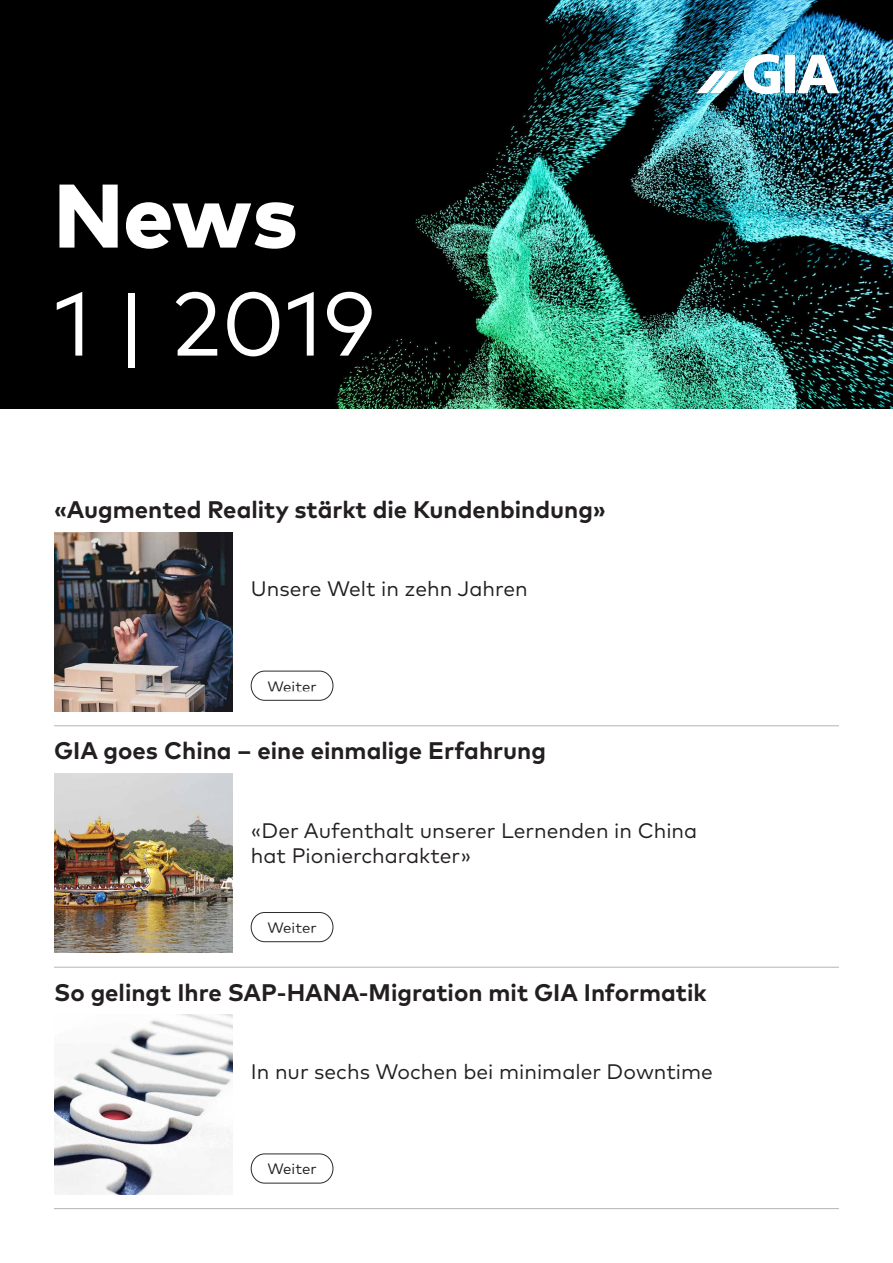
<style>
.page{position:relative;width:893px;height:1263px;background:#fff}
.page>*{position:absolute;margin:0;border:0;box-sizing:border-box;transform-origin:0 0}
.t1{font:90px "Mark OT";color:#fff}
.t2{font:800 90px "Mark OT";color:#fff}
.t3{font:700 24px "Mark OT";color:#231f20}
.t4{font:21px/25.2px "Mark OT";color:#231f20}
.t5{font:15px "Mark OT";color:#231f20}
</style>
<div class="page">
<img style="left:0;top:0;width:893px;height:408px">
<hr style="left:54px;top:725px;width:785px;height:1px;background:#b4b4b4">
<img style="left:54px;top:532px;width:178px;height:179px">
<img style="left:54px;top:773px;width:178px;height:180px">
<img style="left:54px;top:1015px;width:178px;height:179px">
<hr style="left:54px;top:967px;width:785px;height:1px;background:#b4b4b4">
<hr style="left:54px;top:1208px;width:785px;height:1px;background:#b4b4b4">
<svg style="left:251px;top:912px;width:82px;height:21px"></svg>
<svg style="left:251px;top:671px;width:82px;height:21px"></svg>
<svg style="left:251px;top:1153px;width:82px;height:22px"></svg>
<img style="left:696px;top:54px;width:143px;height:40px">
<div style="left:251px;top:671px;width:82px;height:29px;border:1px solid #2b2b2b;border-radius:14px"></div>
<div style="left:251px;top:912px;width:82px;height:30px;border:1px solid #2b2b2b;border-radius:14px"></div>
<div style="left:251px;top:1154px;width:82px;height:29px;border:1px solid #2b2b2b;border-radius:14px"></div>
<h1 class="t2" style="left:54px;top:157px;width:246px">News</h1>
<h1 class="t1" style="left:54px;top:268px;width:323px">1 | 2019</h1>
<p class="t3" style="left:54px;top:494px;width:553px">«Augmented Reality stärkt die Kundenbindung»</p>
<p class="t4" style="left:251px;top:576px;width:278px">Unsere Welt in zehn Jahren</p>
<p class="t5" style="left:267px;top:677px;width:51px">Weiter</p>
<p class="t3" style="left:54px;top:735px;width:494px">GIA goes China – eine einmalige Erfahrung</p>
<p class="t4" style="left:251px;top:817px;width:448px">«Der Aufenthalt unserer Lernenden in China hat Pioniercharakter»</p>
<p class="t5" style="left:267px;top:918px;width:51px">Weiter</p>
<p class="t3" style="left:54px;top:977px;width:654px">So gelingt Ihre SAP-HANA-Migration mit GIA Informatik</p>
<p class="t4" style="left:251px;top:1059px;width:464px">In nur sechs Wochen bei minimaler Downtime</p>
<p class="t5" style="left:267px;top:1160px;width:51px">Weiter</p>
</div>
